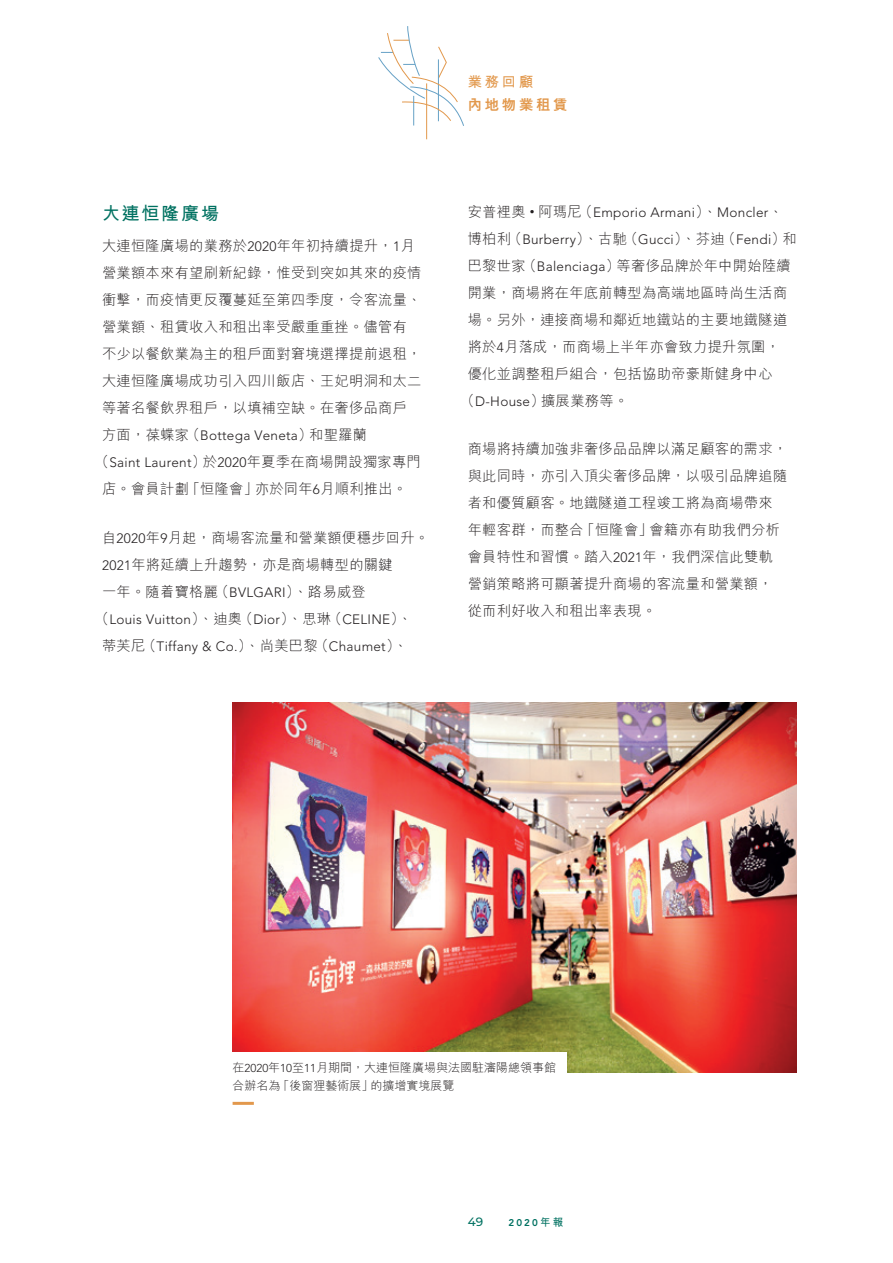
<style>
.page{position:relative;width:893px;height:1263px;background:#fff}
.page>*{position:absolute;margin:0;border:0;box-sizing:border-box;transform-origin:0 0}
.t1{font:700 18px "M Hei HK";letter-spacing:.1em;color:#007161}
.t2{font:300 14.25px/27px "M Hei HK";letter-spacing:.02em;color:#231f20}
.t3{font:800 14.25px "M Hei HK";letter-spacing:.2em;color:#e2984c}
.t4{font:700 14.25px "M Hei HK";color:#e2984c}
.t5{font:300 13.5px/27px "Avenir LT Std";letter-spacing:.02em;color:#231f20}
.t6{font:300 12px/18px "M Hei HK";color:#231f20}
.t7{font:500 12px "Montserrat";color:#007161}
.t8{font:800 9.75px "Avenir LT Std";color:#007161}
.s1{font-family:"Avenir LT Std";font-size:13.5px}
.s2{font-family:"M Hei HK";font-size:14.25px}
.s3{font-size:9.45px}
.s4{font-family:"Avenir LT Std";font-size:11.4px}
.s5{font-family:"M Hei HK";font-weight:700;font-size:10.5px}
</style>
<div class="page">
<hr style="left:426px;top:83px;width:1px;height:56px;background:#e2984c">
<svg style="left:378px;top:26px;width:86px;height:101px"></svg>
<hr style="left:413px;top:96px;width:1px;height:30px;background:#66a1c6">
<img style="left:233px;top:703px;width:564px;height:369px">
<div style="left:224px;top:1052px;width:342px;height:47px;background:#fff"></div>
<hr style="left:233px;top:1102px;width:21px;height:3px;background:#e2984c">
<p class="t1" style="left:102px;top:200px;width:118px">大連恒隆廣場</p>
<p class="t2" style="left:102px;top:232px;width:321px">大連恒隆廣場的業務於<span class="s1">2020</span>年年初持續提升，<span class="s1">1</span>月營業額本來有望刷新紀錄，惟受到突如其來的疫情衝擊，而疫情更反覆蔓延至第四季度，令客流量、營業額、租賃收入和租出率受嚴重重挫。儘管有不少以餐飲業為主的租戶面對窘境選擇提前退租，大連恒隆廣場成功引入四川飯店、王妃明洞和太二等著名餐飲界租戶，以填補空缺。在奢侈品商戶</p>
<p class="t5" style="left:95px;top:422px;width:327px;text-indent:7px"><span class="s2">方面，葆蝶家（</span>Bottega Veneta<span class="s2">）和聖羅蘭<br>（</span>Saint Laurent<span class="s2">）於</span>2020<span class="s2">年夏季在商場開設獨家專門</span></p>
<p class="t2" style="left:102px;top:475px;width:307px">店。會員計劃「恒隆會」亦於同年<span class="s1">6</span>月順利推出。</p>
<p class="t2" style="left:102px;top:524px;width:329px">自<span class="s1">2020</span>年<span class="s1">9</span>月起，商場客流量和營業額便穩步回升。<br><span class="s1">2021</span>年將延續上升趨勢，亦是商場轉型的關鍵<br>一年。隨着寶格麗（<span class="s1">BVLGARI</span>）、路易威登</p>
<p class="t5" style="left:95px;top:606px;width:319px;text-align:center"><span class="s2">（</span>Louis Vuitton<span class="s2">）、迪奧（</span>Dior<span class="s2">）、思琳（</span>CELINE<span class="s2">）、蒂芙尼（</span>Tiffany &amp; Co.<span class="s2">）、尚美巴黎（</span>Chaumet<span class="s2">）、</span></p>
<p class="t4" style="left:468px;top:72px;width:67px">業務回顧</p>
<p class="t3" style="left:468px;top:97px;width:101px">內地物業租賃</p>
<p class="t5" style="left:468px;top:199px;width:330px"><span class="s2">安普裡奧</span> <span class="s3">•</span> <span class="s2">阿瑪尼（</span>Emporio Armani<span class="s2">）、</span>Moncler<span class="s2">、博柏利（</span>Burberry<span class="s2">）、古馳（</span>Gucci<span class="s2">）、芬迪（</span>Fendi<span class="s2">）和</span></p>
<p class="t2" style="left:468px;top:252px;width:325px">巴黎世家（<span class="s1">Balenciaga</span>）等奢侈品牌於年中開始陸續</p>
<p class="t2" style="left:468px;top:279px;width:321px">開業，商場將在年底前轉型為高端地區時尚生活商</p>
<p class="t2" style="left:468px;top:306px;width:321px">場。另外，連接商場和鄰近地鐵站的主要地鐵隧道</p>
<p class="t2" style="left:468px;top:333px;width:314px">將於<span class="s1">4</span>月落成，而商場上半年亦會致力提升氛圍，</p>
<p class="t2" style="left:468px;top:360px;width:306px">優化並調整租戶組合，包括協助帝豪斯健身中心</p>
<p class="t2" style="left:461px;top:387px;width:169px">（<span class="s1">D-House</span>）擴展業務等。</p>
<p class="t2" style="left:468px;top:435px;width:321px">商場將持續加強非奢侈品品牌以滿足顧客的需求，與此同時，亦引入頂尖奢侈品牌，以吸引品牌追隨者和優質顧客。地鐵隧道工程竣工將為商場帶來年輕客群，而整合「恒隆會」會籍亦有助我們分析會員特性和習慣。踏入<span class="s1">2021</span>年，我們深信此雙軌營銷策略將可顯著提升商場的客流量和營業額，從而利好收入和租出率表現。</p>
<p class="t6" style="left:233px;top:1058px;width:325px">在<span class="s4">2020</span>年<span class="s4">10</span>至<span class="s4">11</span>月期間，大連恒隆廣場與法國駐瀋陽總領事館合辦名為「後窗狸藝術展」的擴增實境展覽</p>
<p class="t7" style="left:468px;top:1214px;width:17px">49</p>
<p class="t8" style="left:509px;top:1217px;width:56px">2020<span class="s5">年報</span></p>
</div>
